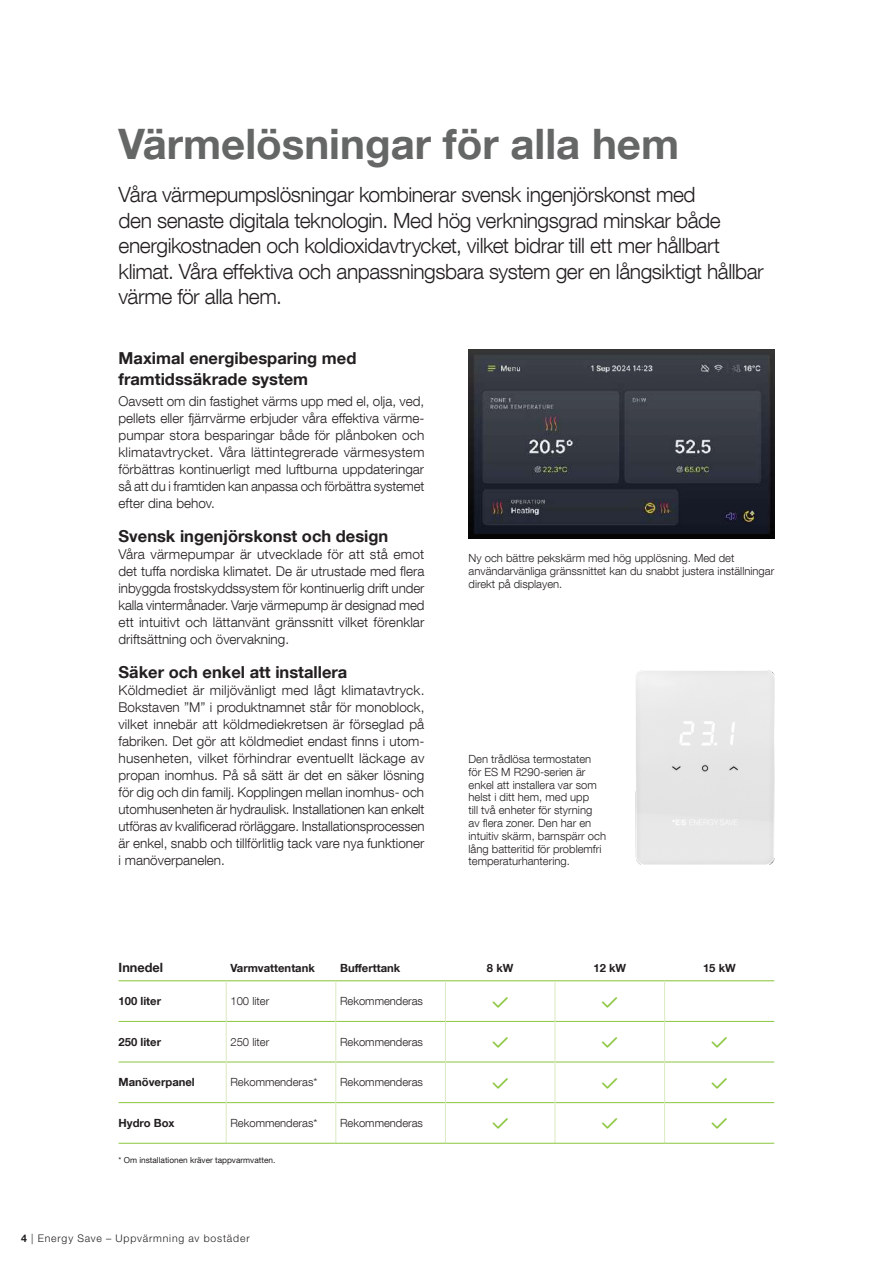
<style>
.page{position:relative;width:893px;height:1263px;background:#fff}
.page>*{position:absolute;margin:0;border:0;box-sizing:border-box;transform-origin:0 0}
.t1{font:700 42px "Helvetica Neue LT Com";color:#656767}
.t2{font:300 21px/25.5px "Helvetica Neue LT Com";letter-spacing:-.02em;color:#231f20}
.t3{font:700 16.5px/21.3px "Helvetica Neue LT Com";color:#231f20}
.t4{font:300 13.5px/17px "Helvetica Neue LT Com";color:#231f20;text-align:justify}
.t5{font:700 12.75px "Helvetica Neue LT Com";color:#231f20}
.t6{font:300 11.25px/12.8px "Helvetica Neue LT Com";color:#231f20}
.t7{font:700 11.25px "Helvetica Neue LT Com";color:#231f20}
.t8{font:300 10.5px "Helvetica Neue LT Std";letter-spacing:.08em;color:#231f20}
.t9{font:8.25px "Helvetica Neue LT Com";color:#231f20}
.s1{font-weight:700}
</style>
<div class="page">
<hr style="left:119px;top:1021px;width:107px;height:1px;background:#8bc63e">
<hr style="left:226px;top:1021px;width:110px;height:1px;background:#8bc63e">
<hr style="left:336px;top:1021px;width:109px;height:1px;background:#8bc63e">
<hr style="left:446px;top:1021px;width:109px;height:1px;background:#8bc63e">
<hr style="left:555px;top:1021px;width:109px;height:1px;background:#8bc63e">
<hr style="left:665px;top:1021px;width:109px;height:1px;background:#8bc63e">
<hr style="left:119px;top:1062px;width:107px;height:1px;background:#8bc63e">
<hr style="left:226px;top:1062px;width:110px;height:1px;background:#8bc63e">
<hr style="left:336px;top:1062px;width:109px;height:1px;background:#8bc63e">
<hr style="left:446px;top:1062px;width:109px;height:1px;background:#8bc63e">
<hr style="left:555px;top:1062px;width:109px;height:1px;background:#8bc63e">
<hr style="left:665px;top:1062px;width:109px;height:1px;background:#8bc63e">
<hr style="left:119px;top:1102px;width:107px;height:1px;background:#8bc63e">
<hr style="left:226px;top:1102px;width:110px;height:1px;background:#8bc63e">
<hr style="left:336px;top:1102px;width:109px;height:1px;background:#8bc63e">
<hr style="left:446px;top:1102px;width:109px;height:1px;background:#8bc63e">
<hr style="left:555px;top:1102px;width:109px;height:1px;background:#8bc63e">
<hr style="left:665px;top:1102px;width:109px;height:1px;background:#8bc63e">
<hr style="left:119px;top:980px;width:107px;height:1px;background:#8bc63e">
<hr style="left:226px;top:980px;width:110px;height:1px;background:#8bc63e">
<hr style="left:336px;top:980px;width:109px;height:1px;background:#8bc63e">
<hr style="left:445px;top:980px;width:110px;height:1px;background:#8bc63e">
<hr style="left:555px;top:980px;width:110px;height:1px;background:#8bc63e">
<hr style="left:665px;top:980px;width:109px;height:1px;background:#8bc63e">
<hr style="left:226px;top:981px;width:1px;height:40px;background:#daeac1">
<hr style="left:336px;top:981px;width:1px;height:40px;background:#daeac1">
<hr style="left:445px;top:981px;width:1px;height:40px;background:#daeac1">
<hr style="left:555px;top:981px;width:1px;height:40px;background:#daeac1">
<hr style="left:664px;top:981px;width:1px;height:40px;background:#daeac1">
<hr style="left:226px;top:1021px;width:1px;height:41px;background:#daeac1">
<hr style="left:336px;top:1021px;width:1px;height:41px;background:#daeac1">
<hr style="left:445px;top:1021px;width:1px;height:41px;background:#daeac1">
<hr style="left:555px;top:1021px;width:1px;height:41px;background:#daeac1">
<hr style="left:664px;top:1021px;width:1px;height:41px;background:#daeac1">
<hr style="left:226px;top:1062px;width:1px;height:40px;background:#daeac1">
<hr style="left:336px;top:1062px;width:1px;height:40px;background:#daeac1">
<hr style="left:445px;top:1062px;width:1px;height:40px;background:#daeac1">
<hr style="left:555px;top:1062px;width:1px;height:40px;background:#daeac1">
<hr style="left:664px;top:1062px;width:1px;height:40px;background:#daeac1">
<hr style="left:226px;top:1102px;width:1px;height:41px;background:#daeac1">
<hr style="left:336px;top:1102px;width:1px;height:41px;background:#daeac1">
<hr style="left:445px;top:1102px;width:1px;height:41px;background:#daeac1">
<hr style="left:555px;top:1102px;width:1px;height:41px;background:#daeac1">
<hr style="left:664px;top:1102px;width:1px;height:41px;background:#daeac1">
<hr style="left:119px;top:1143px;width:107px;height:1px;background:#8bc63e">
<hr style="left:226px;top:1143px;width:110px;height:1px;background:#8bc63e">
<hr style="left:336px;top:1143px;width:109px;height:1px;background:#8bc63e">
<hr style="left:445px;top:1143px;width:110px;height:1px;background:#8bc63e">
<hr style="left:555px;top:1143px;width:110px;height:1px;background:#8bc63e">
<hr style="left:665px;top:1143px;width:109px;height:1px;background:#8bc63e">
<img style="left:469px;top:349px;width:305px;height:189px">
<div style="left:635px;top:671px;width:139px;height:194px;background:#e8e8e8"></div>
<h1 class="t1" style="left:119px;top:118px;width:562px">Värmelösningar för alla hem</h1>
<p class="t2" style="left:119px;top:181px;width:647px">Våra värmepumpslösningar kombinerar svensk ingenjörskonst med<br>den senaste digitala teknologin. Med hög verkningsgrad minskar både energikostnaden och koldioxidavtrycket, vilket bidrar till ett mer hållbart klimat. Våra effektiva och anpassningsbara system ger en långsiktigt hållbar värme för alla hem.</p>
<p class="t3" style="left:119px;top:347px;width:239px">Maximal energibesparing med framtidssäkrade system</p>
<p class="t4" style="left:119px;top:393px;width:307px">Oavsett om din fastighet värms upp med el, olja, ved, pellets eller fjärrvärme erbjuder våra effektiva värme&shy;pumpar stora besparingar både för plånboken och klimatavtrycket. Våra lättintegrerade värmesystem förbättras kontinuerligt med luftburna uppdateringar så att du i framtiden kan anpassa och förbättra systemet efter dina behov.</p>
<p class="t3" style="left:119px;top:525px;width:271px">Svensk ingenjörskonst och design</p>
<p class="t4" style="left:119px;top:546px;width:307px">Våra värmepumpar är utvecklade för att stå emot det tuffa nordiska klimatet. De är utrustade med flera inbyggda frostskyddssystem för kontinuerlig drift under kalla vintermånader. Varje värmepump är designad med ett intuitivt och lättanvänt gränssnitt vilket förenklar driftsättning och övervakning.</p>
<p class="t3" style="left:119px;top:661px;width:230px">Säker och enkel att installera</p>
<p class="t4" style="left:119px;top:682px;width:307px;text-align:left">Köldmediet är miljövänligt med lågt klimatavtryck.<br>Bokstaven ”M” i produktnamnet står för monoblock, vilket innebär att köldmediekretsen är förseglad på fabriken. Det gör att köldmediet endast finns i utom&shy;husenheten, vilket förhindrar eventuellt läckage av propan inomhus. På så sätt är det en säker lösning för dig och din familj. Kopplingen mellan inomhus- och utomhusenheten är hydraulisk. Installationen kan enkelt utföras av kvalificerad rörläggare. Installationsprocessen är enkel, snabb och tillförlitlig tack vare nya funktioner i manöverpanelen.</p>
<p class="t6" style="left:469px;top:552px;width:307px">Ny och bättre pekskärm med hög upplösning. Med det användarvänliga gränssnittet kan du snabbt justera inställningar direkt på displayen.</p>
<p class="t6" style="left:469px;top:752px;width:139px">Den trådlösa termostaten för ES M R290-serien är enkel att installera var som helst i ditt hem, med upp<br>till två enheter för styrning av flera zoner. Den har en intuitiv skärm, barnspärr och lång batteritid för problemfri temperaturhantering.</p>
<p class="t5" style="left:119px;top:960px;width:46px">Innedel</p>
<p class="t7" style="left:230px;top:961px;width:86px">Varmvattentank</p>
<p class="t7" style="left:340px;top:961px;width:62px">Bufferttank</p>
<p class="t7" style="left:487px;top:961px;width:28px">8 kW</p>
<p class="t7" style="left:593px;top:961px;width:34px">12 kW</p>
<p class="t7" style="left:703px;top:961px;width:34px">15 kW</p>
<p class="t7" style="left:119px;top:994px;width:44px">100 liter</p>
<p class="t6" style="left:230px;top:994px;width:40px">100 liter</p>
<p class="t6" style="left:340px;top:994px;width:84px">Rekommenderas</p>
<p class="t7" style="left:119px;top:1034px;width:44px">250 liter</p>
<p class="t6" style="left:230px;top:1035px;width:40px">250 liter</p>
<p class="t6" style="left:340px;top:1035px;width:84px">Rekommenderas</p>
<p class="t7" style="left:119px;top:1075px;width:78px">Manöverpanel</p>
<p class="t6" style="left:230px;top:1076px;width:88px">Rekommenderas*</p>
<p class="t6" style="left:340px;top:1076px;width:84px">Rekommenderas</p>
<p class="t7" style="left:119px;top:1116px;width:58px">Hydro Box</p>
<p class="t6" style="left:230px;top:1116px;width:88px">Rekommenderas*</p>
<p class="t6" style="left:340px;top:1116px;width:84px">Rekommenderas</p>
<p class="t9" style="left:119px;top:1155px;width:158px">* Om installationen kräver tappvarmvatten.</p>
<p class="t8" style="left:21px;top:1231px;width:230px"><span class="s1">4</span> | Energy Save – Uppvärmning av bostäder</p>
</div>
